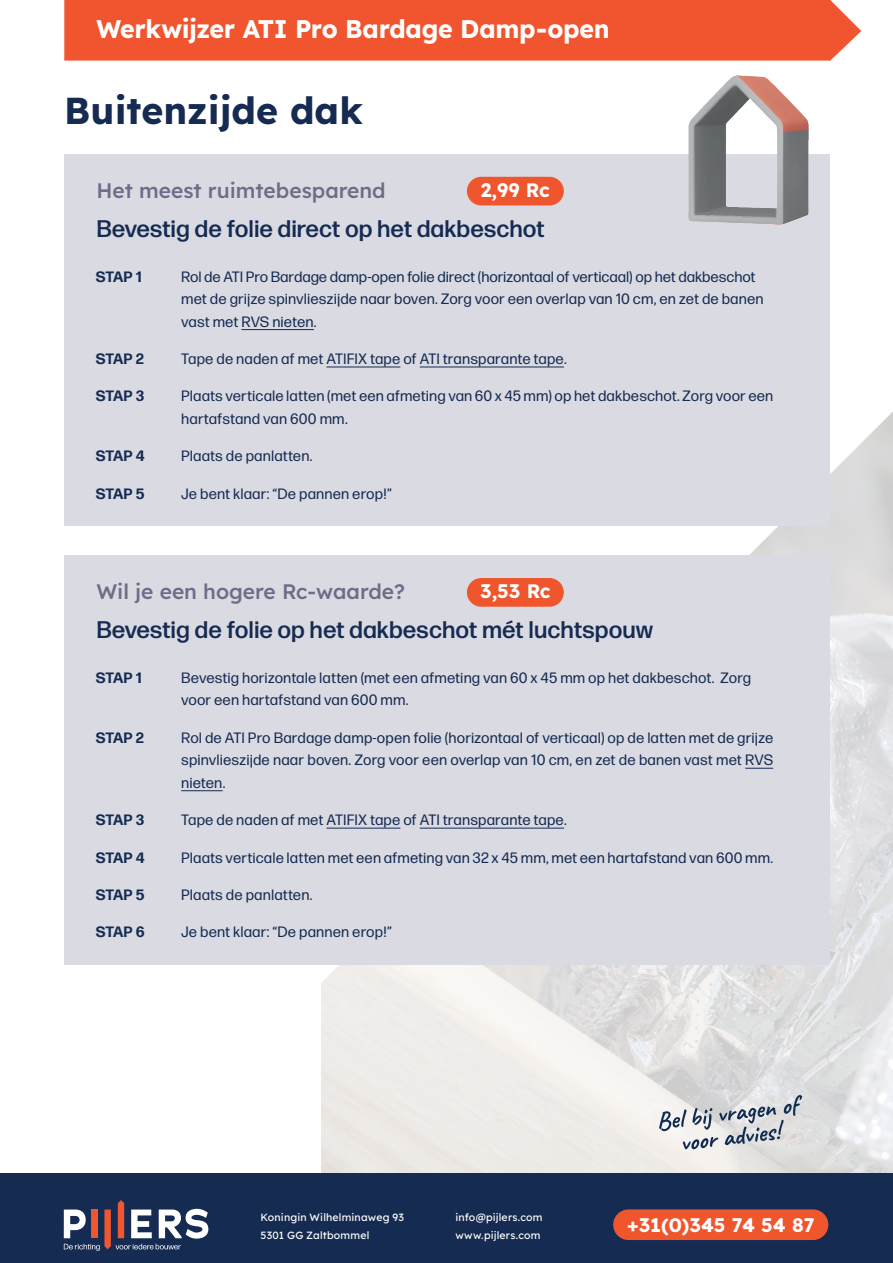
<style>
.page{position:relative;width:893px;height:1263px;background:#fff}
.page>*{position:absolute;margin:0;border:0;box-sizing:border-box;transform-origin:0 0}
.t1{font:700 37.5px "Lexend";color:#162b52}
.t2{font:700 25.5px "Lexend";letter-spacing:-.015em;color:#fff}
.t3{font:500 24px "Forma DJR Micro";color:#162b52}
.t4{font:500 21px "Lexend";color:#6d6d89}
.t5{font:700 19.5px "Lexend";color:#fff}
.t6{font:15px/22.5px "Forma DJR Micro";letter-spacing:.005em;color:#162b52}
.t7{font:700 15px "Forma DJR Micro";color:#162b52}
.t8{font:10.5px "Lexend";letter-spacing:.015em;color:#fff}
</style>
<div class="page">
<img style="left:321px;top:399px;width:572px;height:775px">
<div style="left:0;top:1174px;width:893px;height:89px;background:#162b52"></div>
<div style="left:64px;top:0;width:797px;height:61px;background:#f0552f"></div>
<div style="left:613px;top:1209px;width:215px;height:31px;background:#f0562e;border-radius:15px"></div>
<svg style="left:64px;top:1200px;width:144px;height:51px"></svg>
<div style="left:64px;top:154px;width:765px;height:372px;background:#dadbe2"></div>
<hr style="left:241px;top:329px;width:73px;height:1px;background:#162b52">
<hr style="left:326px;top:367px;width:74px;height:1px;background:#162b52">
<hr style="left:420px;top:367px;width:144px;height:1px;background:#162b52">
<div style="left:467px;top:177px;width:97px;height:28px;background:#f0562e;border-radius:14px"></div>
<div style="left:64px;top:555px;width:765px;height:409px;background:#dadbe2"></div>
<svg style="left:745px;top:768px;width:28px;height:1px"></svg>
<hr style="left:181px;top:790px;width:42px;height:1px;background:#162b52">
<hr style="left:326px;top:828px;width:74px;height:1px;background:#162b52">
<hr style="left:420px;top:828px;width:144px;height:1px;background:#162b52">
<div style="left:467px;top:578px;width:97px;height:29px;background:#f0562e;border-radius:14px"></div>
<svg style="left:659px;top:1095px;width:143px;height:54px"></svg>
<img style="left:688px;top:76px;width:120px;height:149px">
<h2 class="t2" style="left:96px;top:9px;width:515px">Werkwijzer ATI Pro Bardage Damp-open</h2>
<h1 class="t1" style="left:64px;top:81px;width:300px">Buitenzijde dak</h1>
<h3 class="t4" style="left:96px;top:175px;width:291px">Het meest ruimtebesparend</h3>
<h3 class="t5" style="left:481px;top:174px;width:70px">2,99 Rc</h3>
<h3 class="t3" style="left:96px;top:213px;width:450px">Bevestig de folie direct op het dakbeschot</h3>
<p class="t7" style="left:96px;top:267px;width:48px">STAP 1</p>
<p class="t6" style="left:181px;top:265px;width:584px">Rol de ATI Pro Bardage damp-open folie direct (horizontaal of verticaal) op het dakbeschot met de grijze spinvlieszijde naar boven. Zorg voor een overlap van 10 cm, en zet de banen vast met RVS nieten.</p>
<p class="t7" style="left:96px;top:349px;width:50px">STAP 2</p>
<p class="t6" style="left:181px;top:347px;width:387px">Tape de naden af met ATIFIX tape of ATI transparante tape.</p>
<p class="t7" style="left:96px;top:386px;width:50px">STAP 3</p>
<p class="t6" style="left:181px;top:384px;width:594px">Plaats verticale latten (met een afmeting van 60 x 45 mm) op het dakbeschot. Zorg voor een hartafstand van 600 mm.</p>
<p class="t7" style="left:96px;top:446px;width:50px">STAP 4</p>
<p class="t6" style="left:181px;top:444px;width:133px">Plaats de panlatten.</p>
<p class="t7" style="left:96px;top:484px;width:50px">STAP 5</p>
<p class="t6" style="left:181px;top:482px;width:212px">Je bent klaar: “De pannen erop!”</p>
<h3 class="t4" style="left:96px;top:576px;width:310px">Wil je een hogere Rc-waarde?</h3>
<h3 class="t5" style="left:480px;top:576px;width:72px">3,53 Rc</h3>
<h3 class="t3" style="left:96px;top:614px;width:558px">Bevestig de folie op het dakbeschot mét luchtspouw</h3>
<p class="t7" style="left:96px;top:668px;width:48px">STAP 1</p>
<p class="t6" style="left:181px;top:666px;width:572px">Bevestig horizontale latten (met een afmeting van 60 x 45 mm op het dakbeschot. Zorg voor een hartafstand van 600 mm.</p>
<p class="t7" style="left:96px;top:728px;width:50px">STAP 2</p>
<p class="t6" style="left:181px;top:726px;width:594px;text-align:justify">Rol de ATI Pro Bardage damp-open folie (horizontaal of verticaal) op de latten met de grijze spinvlieszijde naar boven. Zorg voor een overlap van 10 cm, en zet de banen vast met RVS nieten.</p>
<p class="t7" style="left:96px;top:810px;width:50px">STAP 3</p>
<p class="t6" style="left:181px;top:808px;width:387px">Tape de naden af met ATIFIX tape of ATI transparante tape.</p>
<p class="t7" style="left:96px;top:847px;width:50px">STAP 4</p>
<p class="t6" style="left:181px;top:845px;width:593px">Plaats verticale latten met een afmeting van 32 x 45 mm, met een hartafstand van 600 mm.</p>
<p class="t7" style="left:96px;top:885px;width:50px">STAP 5</p>
<p class="t6" style="left:181px;top:883px;width:133px">Plaats de panlatten.</p>
<p class="t7" style="left:96px;top:922px;width:51px">STAP 6</p>
<p class="t6" style="left:181px;top:920px;width:212px">Je bent klaar: “De pannen erop!”</p>
<p class="t8" style="left:260px;top:1209px;width:145px">Koningin Wilhelminaweg 93</p>
<p class="t8" style="left:455px;top:1209px;width:89px">info@pijlers.com</p>
<p class="t8" style="left:260px;top:1227px;width:110px">5301 GG Zaltbommel</p>
<p class="t8" style="left:455px;top:1227px;width:86px">www.pijlers.com</p>
<h3 class="t5" style="left:627px;top:1210px;width:189px">+31(0)345 74 54 87</h3>
</div>
